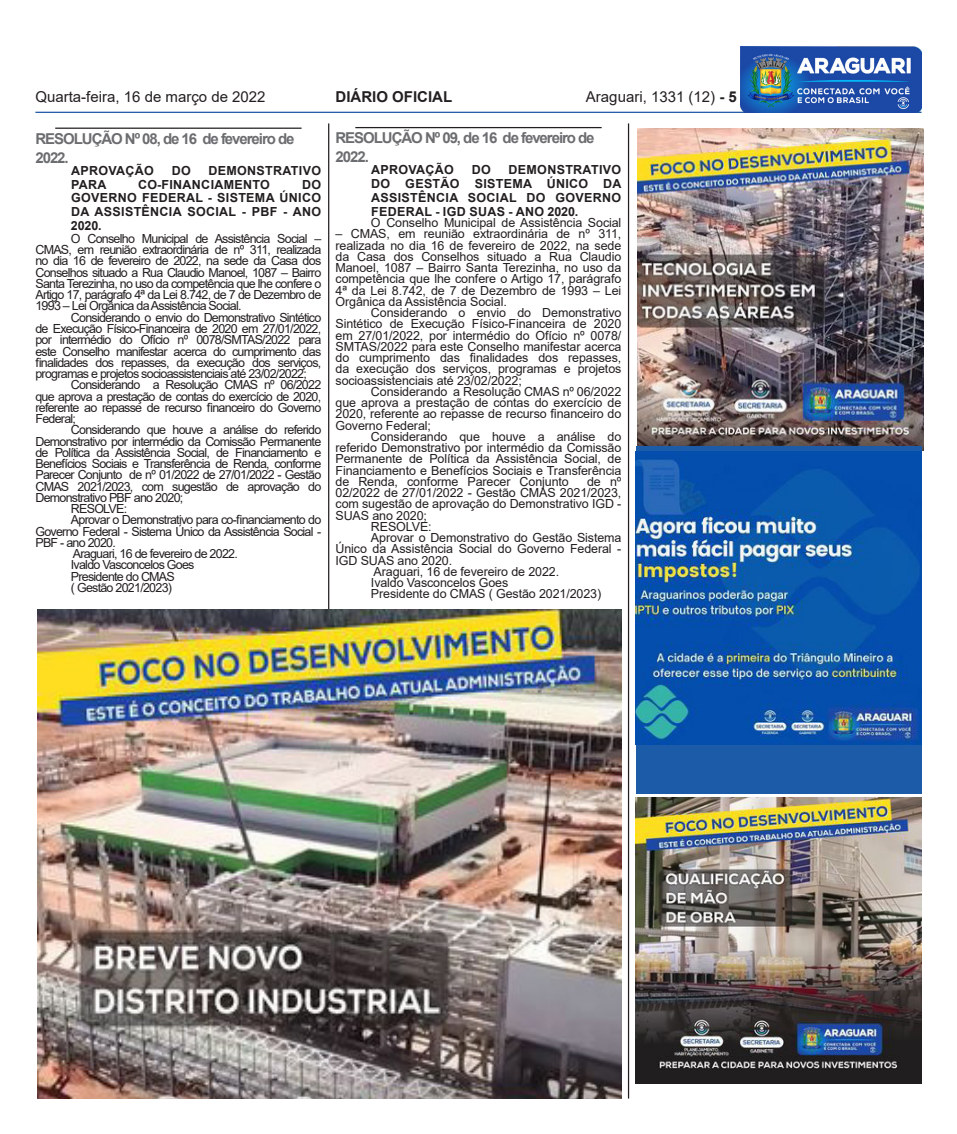
<style>
.page{position:relative;width:957px;height:1134px;background:#fff}
.page>*{position:absolute;margin:0;border:0;box-sizing:border-box;transform-origin:0 0}
.t1{font:700 15px/18.8px "Arial";letter-spacing:-.07em;color:#6c6d70}
.t2{font:15px "Arial";color:#231f20}
.t3{font:700 15px "Arial";color:#231f20}
.t4{font:12.5px/11.2px "Arial";letter-spacing:-.01em;color:#231f20;text-align:justify}
.t5{font:700 12.5px/13.8px "Arial";letter-spacing:.025em;color:#231f20;text-align:justify}
.t6{font:12.5px "Arial";letter-spacing:-.06em;color:#231f20}
.s1{font-weight:700}
</style>
<div class="page">
<hr style="left:35px;top:112px;width:886px;height:1px;background:#1c56a5">
<img style="left:741px;top:46px;width:180px;height:66px">
<hr style="left:628px;top:123px;width:1px;height:975px;background:#231f20">
<hr style="left:328px;top:123px;width:1px;height:975px;background:#231f20">
<hr style="left:55px;top:128px;width:246px;height:1px;background:#231f20">
<hr style="left:355px;top:127px;width:246px;height:1px;background:#231f20">
<img style="left:37px;top:609px;width:584px;height:489px">
<img style="left:637px;top:128px;width:286px;height:322px">
<div style="left:635px;top:446px;width:286px;height:348px;background:#1c5ba7"></div>
<img style="left:635px;top:451px;width:286px;height:294px">
<img style="left:635px;top:798px;width:286px;height:286px">
<p class="t2" style="left:35px;top:87px;width:232px">Quarta-feira, 16 de março de 2022</p>
<p class="t3" style="left:335px;top:86px;width:118px">DIÁRIO OFICIAL</p>
<p class="t2" style="left:586px;top:87px;width:152px">Araguari, 1331 (12) <span class="s1">- 5</span></p>
<p class="t1" style="left:35px;top:129px;width:261px">RESOLUÇÃO Nº 08, de 16 de fevereiro de<br>2022.</p>
<p class="t5" style="left:71px;top:164px;width:84px">APROVAÇÃO</p>
<p class="t5" style="left:172px;top:164px;width:21px">DO</p>
<p class="t5" style="left:208px;top:164px;width:114px">DEMONSTRATIVO</p>
<p class="t5" style="left:71px;top:178px;width:37px">PARA</p>
<p class="t5" style="left:138px;top:178px;width:133px">CO-FINANCIAMENTO</p>
<p class="t1" style="left:335px;top:129px;width:261px">RESOLUÇÃO Nº 09, de 16 de fevereiro de<br>2022.</p>
<p class="t5" style="left:371px;top:163px;width:84px">APROVAÇÃO</p>
<p class="t5" style="left:472px;top:163px;width:21px">DO</p>
<p class="t5" style="left:371px;top:163px;width:252px;text-indent:137px">DEMONSTRATIVO DO GESTÃO SISTEMA ÚNICO DA ASSISTÊNCIA SOCIAL DO GOVERNO FEDERAL - IGD SUAS - ANO 2020.</p>
<p class="t4" style="left:371px;top:217px;width:252px">O Conselho Municipal de Assistência Social</p>
<p class="t4" style="left:335px;top:228px;width:287px">– CMAS, em reunião extraordinária de nº 311, realizada no dia 16 de fevereiro de 2022, na sede da Casa dos Conselhos situado a Rua Claudio Manoel, 1087 – Bairro Santa Terezinha, no uso da competência que lhe confere o Artigo 17, parágrafo 4ª da Lei 8.742, de 7 de Dezembro de 1993 – Lei Orgânica da Assistência Social.</p>
<p class="t4" style="left:335px;top:307px;width:287px;text-indent:35px">Considerando o envio do Demonstrativo Sintético de Execução Físico-Financeira de 2020 em 27/01/2022, por intermédio do Ofício nº 0078/ SMTAS/2022 para este Conselho manifestar acerca do cumprimento das finalidades dos repasses, da execução dos serviços, programas e projetos socioassistenciais até 23/02/2022;</p>
<p class="t4" style="left:335px;top:386px;width:287px;text-indent:35px">Considerando a Resolução CMAS nº 06/2022 que aprova a prestação de contas do exercício de 2020, referente ao repasse de recurso financeiro do Governo Federal;</p>
<p class="t4" style="left:335px;top:431px;width:287px;text-indent:35px">Considerando que houve a análise do referido Demonstrativo por intermédio da Comissão Permanente de Política da Assistência Social, de Financiamento e Benefícios Sociais e Transferência de Renda, conforme Parecer Conjunto</p>
<p class="t5" style="left:71px;top:178px;width:252px;text-indent:231px">DO GOVERNO FEDERAL - SISTEMA ÚNICO DA ASSISTÊNCIA SOCIAL - PBF - ANO 2020.</p>
<p class="t4" style="left:35px;top:233px;width:287px;text-indent:35px">O Conselho Municipal de Assistência Social – CMAS, em reunião extraordinária de nº 311, realizada no dia 16 de fevereiro de 2022, na sede da Casa dos Conselhos situado a Rua Claudio Manoel, 1087 – Bairro Santa Terezinha, no uso da competência que lhe confere o Artigo 17, parágrafo 4ª da Lei 8.742, de 7 de Dezembro de 1993 – Lei Orgânica da Assistência Social.</p>
<p class="t4" style="left:35px;top:312px;width:287px;text-indent:35px">Considerando o envio do Demonstrativo Sintético de Execução Físico-Financeira de 2020 em 27/01/2022, por intermédio do Ofício nº 0078/SMTAS/2022 para este Conselho manifestar acerca do cumprimento das finalidades dos repasses, da execução dos serviços, programas e projetos socioassistenciais até 23/02/2022;</p>
<p class="t4" style="left:35px;top:379px;width:287px;text-indent:35px">Considerando a Resolução CMAS nº 06/2022 que aprova a prestação de contas do exercício de 2020, referente ao repasse de recurso financeiro do Governo Federal;</p>
<p class="t4" style="left:35px;top:424px;width:287px;text-indent:35px">Considerando que houve a análise do referido Demonstrativo por intermédio da Comissão Permanente de Política da Assistência Social, de Financiamento e Benefícios Sociais e Transferência de Renda, conforme Parecer Conjunto de nº 01/2022 de 27/01/2022 - Gestão CMAS 2021/2023, com sugestão de aprovação do Demonstrativo PBF ano 2020;</p>
<p class="t6" style="left:71px;top:500px;width:58px">RESOLVE:</p>
<p class="t4" style="left:35px;top:514px;width:287px;text-indent:35px">Aprovar o Demonstrativo para co-financiamento do Governo Federal - Sistema Único da Assistência Social - PBF - ano 2020.</p>
<p class="t6" style="left:73px;top:545px;width:166px">Araguari, 16 de fevereiro de 2022.</p>
<p class="t6" style="left:71px;top:556px;width:125px">Ivaldo Vasconcelos Goes</p>
<p class="t6" style="left:71px;top:567px;width:105px">Presidente do CMAS</p>
<p class="t6" style="left:71px;top:579px;width:103px">( Gestão 2021/2023)</p>
<p class="t4" style="left:335px;top:476px;width:287px;text-indent:252px">de nº 02/2022 de 27/01/2022 - Gestão CMAS 2021/2023, com sugestão de aprovação do Demonstrativo IGD - SUAS ano 2020;</p>
<p class="t4" style="left:371px;top:521px;width:62px">RESOLVE:</p>
<p class="t4" style="left:335px;top:532px;width:287px;text-indent:35px">Aprovar o Demonstrativo do Gestão Sistema Único da Assistência Social do Governo Federal - IGD SUAS ano 2020.</p>
<p class="t4" style="left:374px;top:566px;width:187px">Araguari, 16 de fevereiro de 2022.</p>
<p class="t4" style="left:371px;top:577px;width:139px">Ivaldo Vasconcelos Goes</p>
<p class="t4" style="left:371px;top:588px;width:232px">Presidente do CMAS ( Gestão 2021/2023)</p>
</div>
